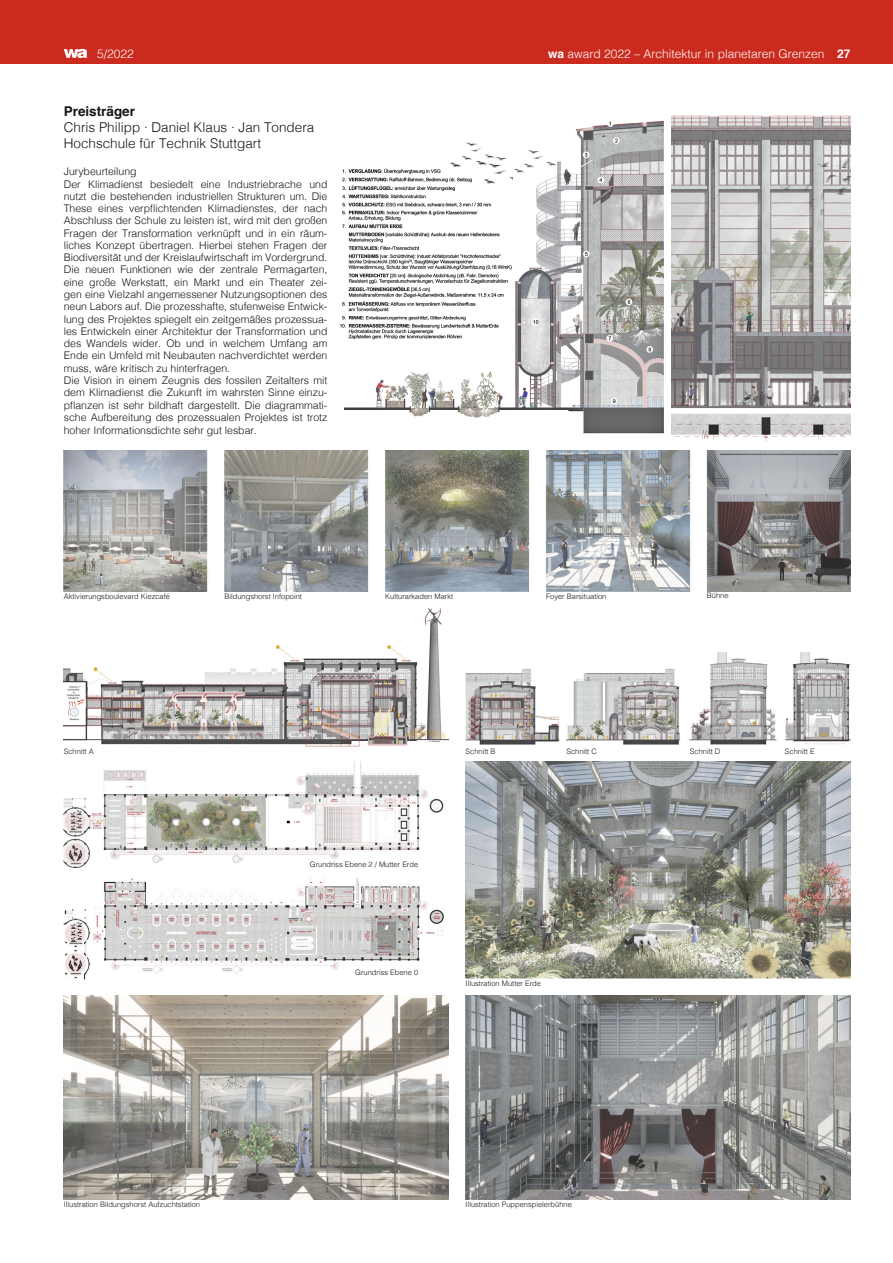
<style>
.page{position:relative;width:893px;height:1263px;background:#fff}
.page>*{position:absolute;margin:0;border:0;box-sizing:border-box;transform-origin:0 0}
.t1{font:300 13.5px/16px "Helvetica";color:#151616}
.t2{font:700 13.5px "Helvetica";color:#151616}
.t3{font:300 12px "Helvetica";color:#fff}
.t4{font:300 10.5px/12.3px "Helvetica";color:#151616}
.t5{font:300 7.5px "Helvetica";color:#151616}
.s1{font-weight:700}
</style>
<div class="page">
<div style="left:0;top:0;width:893px;height:64px;background:#cb2b1e"></div>
<svg style="left:64px;top:49px;width:23px;height:9px"></svg>
<img style="left:64px;top:995px;width:385px;height:204px">
<img style="left:64px;top:877px;width:380px;height:103px">
<img style="left:466px;top:761px;width:384px;height:217px">
<img style="left:466px;top:995px;width:384px;height:204px">
<img style="left:64px;top:761px;width:380px;height:106px">
<img style="left:466px;top:652px;width:384px;height:92px">
<img style="left:344px;top:120px;width:319px;height:314px">
<img style="left:340px;top:162px;width:172px;height:178px">
<img style="left:64px;top:608px;width:385px;height:139px">
<img style="left:64px;top:451px;width:786px;height:140px">
<img style="left:672px;top:115px;width:178px;height:327px">
<p class="t3" style="left:97px;top:44px;width:38px">5/2022</p>
<p class="t3" style="left:548px;top:43px;width:304px"><span class="s1">wa</span> award 2022 – Architektur in planetaren Grenzen <span class="s1">27</span></p>
<p class="t2" style="left:64px;top:101px;width:73px">Preisträger</p>
<p class="t1" style="left:64px;top:119px;width:252px">Chris Philipp · Daniel Klaus · Jan Tondera<br>Hochschule für Technik Stuttgart</p>
<p class="t4" style="left:64px;top:165px;width:265px">Jurybeurteilung<br>Der Klimadienst besiedelt eine Industriebrache und nutzt die bestehenden industriellen Strukturen um. Die These eines verpflichtenden Klimadienstes, der nach Abschluss der Schule zu leisten ist, wird mit den großen Fragen der Transformation verknüpft und in ein räum&shy;liches Konzept übertragen. Hierbei stehen Fragen der Biodiversität und der Kreislaufwirtschaft im Vordergrund.<br>Die neuen Funktionen wie der zentrale Permagarten, eine große Werkstatt, ein Markt und ein Theater zei&shy;gen eine Vielzahl angemessener Nutzungsoptionen des neun Labors auf. Die prozesshafte, stufenweise Entwick&shy;lung des Projektes spiegelt ein zeitgemäßes prozessua&shy;les Entwickeln einer Architektur der Transformation und des Wandels wider. Ob und in welchem Umfang am Ende ein Umfeld mit Neubauten nachverdichtet werden muss, wäre kritisch zu hinterfragen.<br>Die Vision in einem Zeugnis des fossilen Zeitalters mit dem Klimadienst die Zukunft im wahrsten Sinne einzu&shy;pflanzen ist sehr bildhaft dargestellt. Die diagrammati&shy;sche Aufbereitung des prozessualen Projektes ist trotz hoher Informationsdichte sehr gut lesbar.</p>
<p class="t5" style="left:64px;top:589px;width:108px">Aktivierungsboulevard Kiezcafé</p>
<p class="t5" style="left:224px;top:589px;width:79px">Bildungshorst Infopoint</p>
<p class="t5" style="left:385px;top:589px;width:69px">Kulturarkaden Markt</p>
<p class="t5" style="left:546px;top:589px;width:62px">Foyer Barsituation</p>
<p class="t5" style="left:707px;top:589px;width:23px">Bühne</p>
<p class="t5" style="left:64px;top:745px;width:32px">Schnitt A</p>
<p class="t5" style="left:466px;top:745px;width:32px">Schnitt B</p>
<p class="t5" style="left:566px;top:745px;width:32px">Schnitt C</p>
<p class="t5" style="left:690px;top:745px;width:32px">Schnitt D</p>
<p class="t5" style="left:785px;top:745px;width:31px">Schnitt E</p>
<p class="t5" style="left:310px;top:857px;width:110px">Grundriss Ebene 2 / Mutter Erde</p>
<p class="t5" style="left:355px;top:966px;width:64px">Grundriss Ebene 0</p>
<p class="t5" style="left:466px;top:976px;width:77px">Illustration Mutter Erde</p>
<p class="t5" style="left:64px;top:1198px;width:138px">Illustration Bildungshorst Aufzuchtstation</p>
<p class="t5" style="left:466px;top:1198px;width:108px">Illustration Puppenspielerbühne</p>
</div>
